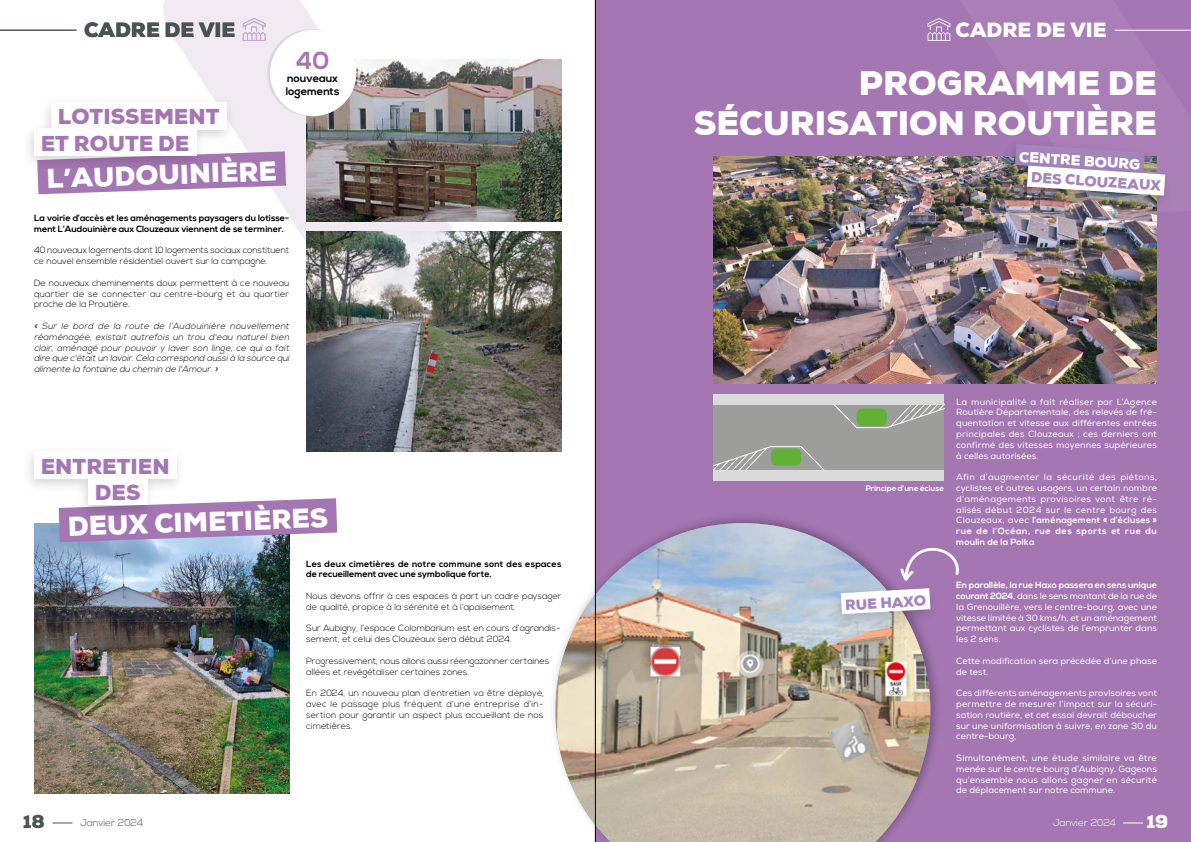
<style>
.page{position:relative;width:1191px;height:842px;background:#fff}
.page>*{position:absolute;margin:0;border:0;box-sizing:border-box;transform-origin:0 0}
.t1{font:900 33px/39.6px "Nexa";color:#fff;text-align:right}
.t2{font:900 26.5px "Nexa";color:#fff}
.t3{font:700 24.5px "Nexa";color:#a476b2}
.t4{font:900 21px/26.2px "Nexa";color:#a476b2}
.t5{font:900 20px "Nexa";color:#4a5254}
.t6{font:900 20px "Nexa";color:#fff}
.t7{font:900 18px "Nexa";color:#495254}
.t8{font:900 18px "Nexa";color:#fff}
.t9{font:900 14.2px "Nexa";color:#a384bb}
.t10{font:900 14.2px "Nexa";color:#fff}
.t11{font:700 11px/13.2px "Nexa";color:#000}
.t12{font:300 10px "Nexa";color:#495254}
.t13{font:300 10px "Nexa";color:#fff}
.t14{font:9px/10.8px "Nexa";color:#fff;text-align:justify}
.t15{font:300 9px/10.8px "Nexa";color:#000}
.t16{font:italic 300 9px/10.8px "Nexa";color:#000;text-align:justify}
.t17{font:700 9px/10.8px "Nexa";color:#000}
.t18{font:700 8px "Nexa";color:#fff}
.s1{font-weight:700}
</style>
<div class="page">
<svg style="left:163px;top:0;width:373px;height:241px"></svg>
<div style="left:595px;top:0;width:596px;height:842px;background:#a476b2"></div>
<hr style="left:1114px;top:30px;width:77px;height:1px;background:#fff">
<hr style="left:0;top:30px;width:76px;height:1px;background:#4b5355">
<svg style="left:243px;top:18px;width:22px;height:23px"></svg>
<svg style="left:927px;top:18px;width:23px;height:23px"></svg>
<img style="left:306px;top:59px;width:255px;height:162px">
<img style="left:306px;top:232px;width:255px;height:220px">
<img style="left:34px;top:523px;width:255px;height:270px">
<div style="left:548px;top:512px;width:394px;height:330px;background:#000;opacity:.3"></div>
<img style="left:555px;top:523px;width:375px;height:319px">
<div style="left:827px;top:582px;width:112px;height:48px;background:#000;opacity:.17"></div>
<svg style="left:841px;top:588px;width:89px;height:26px;background:#edebf0"></svg>
<div style="left:267px;top:29px;width:88px;height:87px;background:#000;opacity:.09"></div>
<div style="left:270px;top:30px;width:86px;height:86px;background:#fff;border-radius:50%"></div>
<svg style="left:900px;top:548px;width:59px;height:33px"></svg>
<div style="left:713px;top:404px;width:231px;height:69px;background:#9d9d9c"></div>
<svg style="left:834px;top:405px;width:110px;height:24px"></svg>
<svg style="left:713px;top:446px;width:112px;height:24px"></svg>
<div style="left:713px;top:470px;width:231px;height:11px;background:#dadada"></div>
<div style="left:713px;top:395px;width:231px;height:10px;background:#dadada"></div>
<img style="left:713px;top:156px;width:444px;height:227px">
<div style="left:1001px;top:138px;width:153px;height:52px;background:#000;opacity:.17"></div>
<div style="left:1013px;top:159px;width:161px;height:53px;background:#000;opacity:.17"></div>
<img style="left:1015px;top:144px;width:150px;height:52px">
<svg style="left:53px;top:823px;width:19px;height:1px"></svg>
<svg style="left:1123px;top:823px;width:20px;height:1px"></svg>
<svg style="left:37px;top:151px;width:249px;height:43px;background:#b28bbe"></svg>
<div style="left:39px;top:96px;width:196px;height:48px;background:#000;opacity:.17"></div>
<div style="left:51px;top:102px;width:175px;height:27px;background:#fff"></div>
<div style="left:22px;top:122px;width:183px;height:49px;background:#000;opacity:.17"></div>
<div style="left:34px;top:128px;width:162px;height:28px;background:#fff"></div>
<svg style="left:59px;top:498px;width:278px;height:44px;background:#ad8bbd"></svg>
<div style="left:22px;top:445px;width:164px;height:49px;background:#000;opacity:.17"></div>
<div style="left:34px;top:452px;width:142px;height:27px;background:#fff"></div>
<div style="left:76px;top:472px;width:80px;height:48px;background:#000;opacity:.17"></div>
<div style="left:88px;top:478px;width:59px;height:27px;background:#fff"></div>
<hr style="left:595px;top:0;width:1px;height:842px;background:#000">
<h3 class="t5" style="left:84px;top:17px;width:153px">CADRE DE VIE</h3>
<h3 class="t6" style="left:955px;top:17px;width:153px">CADRE DE VIE</h3>
<h3 class="t4" style="left:41px;top:104px;width:180px;text-indent:17px">LOTISSEMENT<br>ET ROUTE DE</h3>
<h2 class="t2" style="left:46px;top:161px;width:232px;rotate:-2deg">L’AUDOUINIÈRE</h2>
<h3 class="t3" style="left:296px;top:46px;width:35px">40</h3>
<p class="t11" style="left:286px;top:72px;width:55px">nouveaux logements</p>
<p class="t17" style="left:34px;top:213px;width:257px">La voirie d’accès et les aménagements paysagers du lotisse&shy;ment L’Audouinière aux Clouzeaux viennent de se terminer.</p>
<p class="t15" style="left:34px;top:245px;width:257px">40 nouveaux logements dont 10 logements sociaux constituent ce nouvel ensemble résidentiel ouvert sur la campagne.</p>
<p class="t15" style="left:34px;top:278px;width:257px;text-align:justify">De nouveaux cheminements doux permettent à ce nouveau quartier de se connecter au centre-bourg et au quartier proche de la Proutière.</p>
<p class="t16" style="left:34px;top:321px;width:259px">« Sur le bord de la route de l’Audouinière nouvellement réaménagée, existait autrefois un trou d'eau naturel bien clair, aménagé pour pouvoir y laver son linge, ce qui a fait dire que c'étaitun lavoir.Cela correspond aussià la source qui alimente la fontaine du chemin de l'Amour.»</p>
<h3 class="t4" style="left:95px;top:453px;width:76px;text-indent:-54px">ENTRETIEN<br>DES</h3>
<h2 class="t2" style="left:67px;top:509px;width:262px;rotate:-2deg">DEUX CIMETIÈRES</h2>
<p class="t17" style="left:306px;top:558px;width:257px">Les deux cimetières de notre commune sont des espaces de recueillement avec une symbolique forte.</p>
<p class="t15" style="left:306px;top:591px;width:257px">Nous devons offrir à ces espaces à part un cadre paysager de qualité, propice à la sérénité et à l’apaisement.</p>
<p class="t15" style="left:306px;top:623px;width:256px">Sur Aubigny, l’espace Colombarium est en cours d’agrandis&shy;sement, et celui des Clouzeaux sera début 2024.</p>
<p class="t15" style="left:306px;top:656px;width:244px">Progressivement, nous allons aussi réengazonner certaines allées et revégétaliser certaines zones.</p>
<p class="t15" style="left:306px;top:688px;width:239px;text-align:justify">En 2024, un nouveau plan d’entretien va être déployé, avec le passage plus fréquent d‘une entreprise d‘in&shy;sertion pour garantir un aspect plus accueillant de nos cimetières.</p>
<h1 class="t1" style="left:693px;top:64px;width:465px">PROGRAMME DE<br>SÉCURISATION ROUTIÈRE</h1>
<h3 class="t10" style="left:1020px;top:147px;width:123px;rotate:4deg">CENTRE BOURG</h3>
<h3 class="t9" style="left:1032px;top:167px;width:131px;rotate:4deg">DES CLOUZEAUX</h3>
<p class="t18" style="left:865px;top:484px;width:80px">Principe d’une écluse</p>
<p class="t14" style="left:956px;top:396px;width:202px">La municipalité a fait réaliser par L’Agence Routière Départementale, des relevés de fré&shy;quentation et vitesse aux différentes entrées principales des Clouzeaux ; ces derniers ont confirmé des vitesses moyennes supérieures à celles autorisées.</p>
<p class="t14" style="left:956px;top:472px;width:202px">Afin d’augmenter la sécurité des piétons, cyclistes et autres usagers, un certain nombre d’aménagements provisoires vont être ré&shy;alisés début 2024 sur le centre bourg des Clouzeaux, avec <span class="s1">l’aménagement « d’écluses » rue de l’Océan, rue des sports et rue du moulin de la Polka</span></p>
<h3 class="t9" style="left:844px;top:596px;width:83px;rotate:-3deg">RUE HAXO</h3>
<p class="t14" style="left:956px;top:580px;width:202px"><span class="s1">En parallèle, la rue Haxo passera en sens unique courant 2024</span>, dans le sens montant de la rue de la Grenouillère, vers le centre-bourg, avec une vitesse limitée à 30 kms/h, et un aménagement permettant aux cyclistes de l’emprunter dans les 2 sens.</p>
<p class="t14" style="left:956px;top:655px;width:202px">Cette modification sera précédée d’une phase de test.</p>
<p class="t14" style="left:956px;top:688px;width:202px">Ces différents aménagements provisoires vont permettre de mesurer l’impact sur la sécuri&shy;sation routière, et cet essai devrait déboucher sur une uniformisation à suivre, en zone 30 du centre-bourg,</p>
<p class="t14" style="left:956px;top:753px;width:202px">Simultanément, une étude similaire va être menée sur le centre bourg d’Aubigny. Gageons qu’ensemble nous allons gagner en sécurité de déplacement sur notre commune.</p>
<h3 class="t7" style="left:23px;top:809px;width:24px">18</h3>
<p class="t12" style="left:80px;top:817px;width:64px">Janvier 2024</p>
<p class="t13" style="left:1053px;top:817px;width:64px">Janvier 2024</p>
<h3 class="t8" style="left:1146px;top:809px;width:23px">19</h3>
</div>
